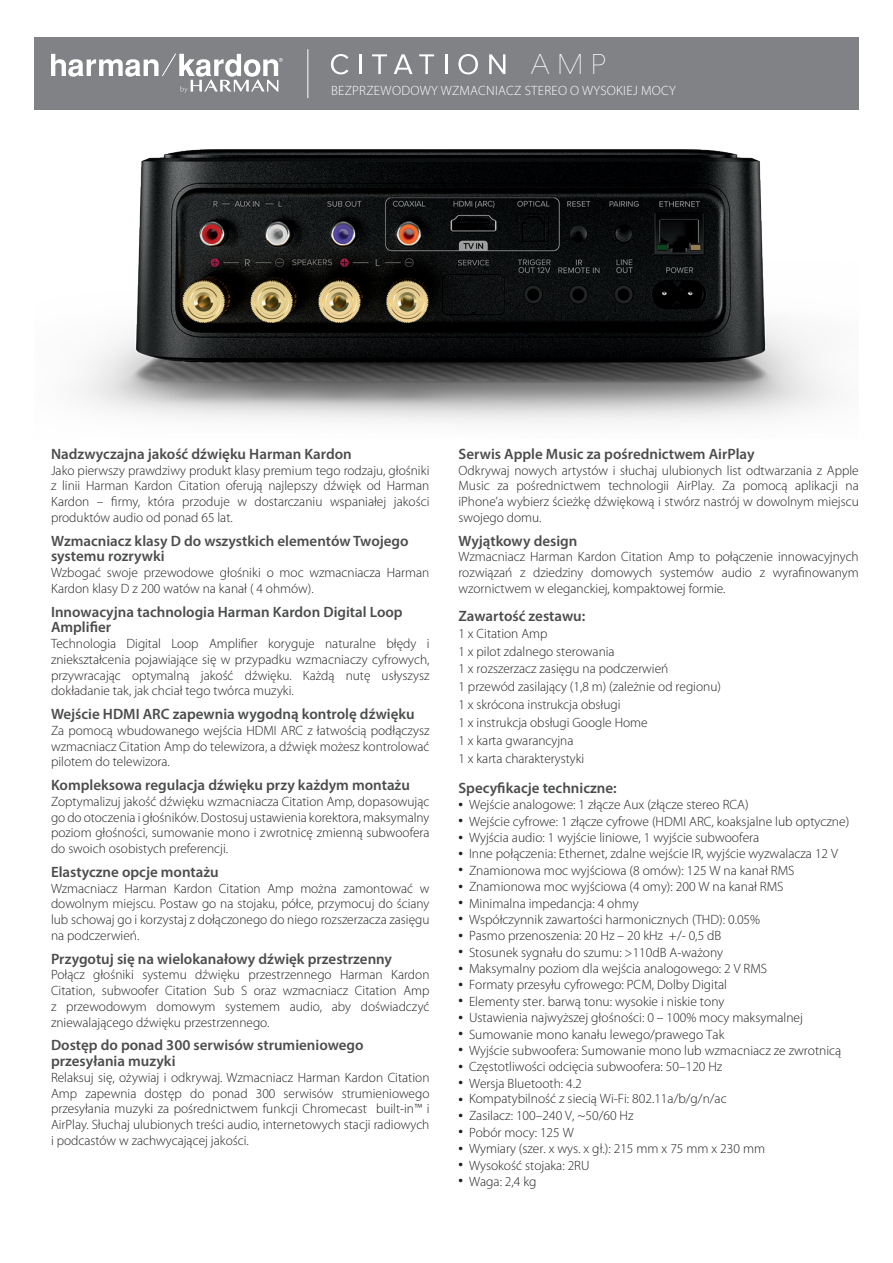
<style>
.page{position:relative;width:893px;height:1263px;background:#fff}
.page>*{position:absolute;margin:0;border:0;box-sizing:border-box;transform-origin:0 0}
.t1{font:30px "Avant Gard Goth EF X Lig";color:#fff}
.t2{font:600 15px/15.8px "Myriad Pro";color:#4b4c4d}
.t3{font:300 13.5px/15.8px "Myriad Pro";color:#231f20;text-align:justify}
.t4{font:300 13.5px "Myriad Pro";letter-spacing:.02em;color:#fff}
.s1{font-weight:700}
</style>
<div class="page">
<img style="left:34px;top:109px;width:825px;height:313px">
<div style="left:34px;top:37px;width:825px;height:72px;background:#808285"></div>
<hr style="left:307px;top:49px;width:1px;height:49px;background:#fff">
<svg style="left:51px;top:54px;width:232px;height:39px"></svg>
<svg style="left:331px;top:54px;width:18px;height:20px"></svg>
<hr style="left:359px;top:54px;width:2px;height:20px;background:#fff">
<svg style="left:372px;top:54px;width:15px;height:20px"></svg>
<svg style="left:394px;top:54px;width:19px;height:20px"></svg>
<svg style="left:419px;top:54px;width:15px;height:20px"></svg>
<hr style="left:445px;top:54px;width:2px;height:20px;background:#fff">
<svg style="left:458px;top:54px;width:20px;height:20px"></svg>
<svg style="left:489px;top:54px;width:16px;height:20px"></svg>
<p class="t1" style="left:531px;top:47px;width:77px">AMP</p>
<p class="t4" style="left:331px;top:83px;width:346px">BEZPRZEWODOWY WZMACNIACZ STEREO O WYSOKIEJ MOCY</p>
<p class="t2" style="left:51px;top:445px;width:302px">Nadzwyczajna jakość dźwięku Harman Kardon</p>
<p class="t3" style="left:51px;top:462px;width:380px">Jako pierwszy prawdziwy produkt klasy premium tego rodzaju, głośniki z linii Harman Kardon Citation oferują najlepszy dźwięk od Harman Kardon – firmy, która przoduje w dostarczaniu wspaniałej jakości produktów audio od ponad 65 lat.</p>
<p class="t2" style="left:51px;top:532px;width:359px">Wzmacniacz klasy D do wszystkich elementów Twojego systemu rozrywki</p>
<p class="t3" style="left:51px;top:565px;width:380px">Wzbogać swoje przewodowe głośniki o moc wzmacniacza Harman<br>Kardon klasy D z 200 watów na kanał ( 4 ohmów).</p>
<p class="t2" style="left:51px;top:603px;width:353px">Innowacyjna tachnologia Harman Kardon Digital Loop<br>Amplifier</p>
<p class="t3" style="left:51px;top:636px;width:380px">Technologia Digital Loop Amplifier koryguje naturalne błędy i zniekształcenia pojawiające się w przypadku wzmacniaczy cyfrowych, przywracając optymalną jakość dźwięku. Każdą nutę usłyszysz dokładanie tak, jak chciał tego twórca muzyki.</p>
<p class="t2" style="left:51px;top:706px;width:365px">Wejście HDMI ARC zapewnia wygodną kontrolę dźwięku</p>
<p class="t3" style="left:51px;top:723px;width:380px">Za pomocą wbudowanego wejścia HDMI ARC z łatwością podłączysz wzmacniacz Citation Amp do telewizora, a dźwięk możesz kontrolować pilotem do telewizora.</p>
<p class="t2" style="left:51px;top:777px;width:360px">Kompleksowa regulacja dźwięku przy każdym montażu</p>
<p class="t3" style="left:51px;top:794px;width:380px">Zoptymalizuj jakość dźwięku wzmacniacza Citation Amp, dopasowując go do otoczenia i głośników. Dostosuj ustawienia korektora, maksymalny poziom głośności, sumowanie mono i zwrotnicę zmienną subwoofera do swoich osobistych preferencji.</p>
<p class="t2" style="left:51px;top:863px;width:169px">Elastyczne opcje montażu</p>
<p class="t3" style="left:51px;top:880px;width:380px">Wzmacniacz Harman Kardon Citation Amp można zamontować w dowolnym miejscu. Postaw go na stojaku, półce, przymocuj do ściany lub schowaj go i korzystaj z dołączonego do niego rozszerzacza zasięgu na podczerwień.</p>
<p class="t2" style="left:51px;top:950px;width:343px">Przygotuj się na wielokanałowy dźwięk przestrzenny</p>
<p class="t3" style="left:51px;top:967px;width:380px">Połącz głośniki systemu dźwięku przestrzennego Harman Kardon Citation, subwoofer Citation Sub S oraz wzmacniacz Citation Amp z przewodowym domowym systemem audio, aby doświadczyć zniewalającego dźwięku przestrzennego.</p>
<p class="t2" style="left:51px;top:1037px;width:314px">Dostęp do ponad 300 serwisów strumieniowego przesyłania muzyki</p>
<p class="t3" style="left:51px;top:1070px;width:380px">Relaksuj się, ożywiaj i odkrywaj. Wzmacniacz Harman Kardon Citation Amp zapewnia dostęp do ponad 300 serwisów strumieniowego przesyłania muzyki za pośrednictwem funkcji Chromecast built-in™ i AirPlay. Słuchaj ulubionych treści audio, internetowych stacji radiowych i podcastów w zachwycającej jakości.</p>
<p class="t2" style="left:458px;top:445px;width:298px">Serwis Apple Music za pośrednictwem AirPlay</p>
<p class="t3" style="left:458px;top:462px;width:402px">Odkrywaj nowych artystów i słuchaj ulubionych list odtwarzania z Apple Music za pośrednictwem technologii AirPlay. Za pomocą aplikacji na iPhone’a wybierz ścieżkę dźwiękową i stwórz nastrój w dowolnym miejscu swojego domu.</p>
<p class="t2" style="left:458px;top:532px;width:120px">Wyjątkowy design</p>
<p class="t3" style="left:458px;top:549px;width:402px">Wzmacniacz Harman Kardon Citation Amp to połączenie innowacyjnych rozwiązań z dziedziny domowych systemów audio z wyrafinowanym wzornictwem w eleganckiej, kompaktowej formie.</p>
<p class="t2" style="left:458px;top:608px;width:128px">Zawartość zestawu:</p>
<p class="t3" style="left:458px;top:626px;width:90px">1 x Citation Amp</p>
<p class="t3" style="left:458px;top:643px;width:158px">1 x pilot zdalnego sterowania</p>
<p class="t3" style="left:458px;top:661px;width:211px">1 x rozszerzacz zasięgu na podczerwień</p>
<p class="t3" style="left:458px;top:679px;width:264px">1 przewód zasilający (1,8 m) (zależnie od regionu)</p>
<p class="t3" style="left:458px;top:697px;width:164px">1 x skrócona instrukcja obsługi</p>
<p class="t3" style="left:458px;top:715px;width:191px">1 x instrukcja obsługi Google Home</p>
<p class="t3" style="left:458px;top:733px;width:116px">1 x karta gwarancyjna</p>
<p class="t3" style="left:458px;top:751px;width:127px">1 x karta charakterystyki</p>
<p class="t2" style="left:458px;top:780px;width:160px">Specyfikacje techniczne:</p>
<p class="t3" style="left:458px;top:797px;width:292px"><span class="s1">•</span> Wejście analogowe: 1 złącze Aux (złącze stereo RCA)</p>
<p class="t3" style="left:458px;top:813px;width:392px"><span class="s1">•</span> Wejście cyfrowe: 1 złącze cyfrowe (HDMI ARC, koaksjalne lub optyczne)</p>
<p class="t3" style="left:458px;top:830px;width:302px"><span class="s1">•</span> Wyjścia audio: 1 wyjście liniowe, 1 wyjście subwoofera</p>
<p class="t3" style="left:458px;top:846px;width:381px"><span class="s1">•</span> Inne połączenia: Ethernet, zdalne wejście IR, wyjście wyzwalacza 12 V</p>
<p class="t3" style="left:458px;top:863px;width:338px"><span class="s1">•</span> Znamionowa moc wyjściowa (8 omów): 125 W na kanał RMS</p>
<p class="t3" style="left:458px;top:879px;width:327px"><span class="s1">•</span> Znamionowa moc wyjściowa (4 omy): 200 W na kanał RMS</p>
<p class="t3" style="left:458px;top:895px;width:182px"><span class="s1">•</span> Minimalna impedancja: 4 ohmy</p>
<p class="t3" style="left:458px;top:912px;width:303px"><span class="s1">•</span> Współczynnik zawartości harmonicznych (THD): 0.05%</p>
<p class="t3" style="left:458px;top:928px;width:264px"><span class="s1">•</span> Pasmo przenoszenia: 20 Hz – 20 kHz +/- 0,5 dB</p>
<p class="t3" style="left:458px;top:944px;width:266px"><span class="s1">•</span> Stosunek sygnału do szumu: &gt;110dB A-ważony</p>
<p class="t3" style="left:458px;top:961px;width:310px"><span class="s1">•</span> Maksymalny poziom dla wejścia analogowego: 2 V RMS</p>
<p class="t3" style="left:458px;top:977px;width:270px"><span class="s1">•</span> Formaty przesyłu cyfrowego: PCM, Dolby Digital</p>
<p class="t3" style="left:458px;top:994px;width:267px"><span class="s1">•</span> Elementy ster. barwą tonu: wysokie i niskie tony</p>
<p class="t3" style="left:458px;top:1010px;width:346px"><span class="s1">•</span> Ustawienia najwyższej głośności: 0 – 100% mocy maksymalnej</p>
<p class="t3" style="left:458px;top:1026px;width:267px"><span class="s1">•</span> Sumowanie mono kanału lewego/prawego Tak</p>
<p class="t3" style="left:458px;top:1043px;width:384px"><span class="s1">•</span> Wyjście subwoofera: Sumowanie mono lub wzmacniacz ze zwrotnicą</p>
<p class="t3" style="left:458px;top:1059px;width:265px"><span class="s1">•</span> Częstotliwości odcięcia subwoofera: 50–120 Hz</p>
<p class="t3" style="left:458px;top:1075px;width:125px"><span class="s1">•</span> Wersja Bluetooth: 4.2</p>
<p class="t3" style="left:458px;top:1090px;width:270px"><span class="s1">•</span> Kompatybilność z siecią Wi-Fi: 802.11a/b/g/n/ac</p>
<p class="t3" style="left:458px;top:1108px;width:176px"><span class="s1">•</span> Zasilacz: 100–240 V, ~50/60 Hz</p>
<p class="t3" style="left:458px;top:1125px;width:117px"><span class="s1">•</span> Pobór mocy: 125 W</p>
<p class="t3" style="left:458px;top:1141px;width:308px"><span class="s1">•</span> Wymiary (szer. x wys. x gł.): 215 mm x 75 mm x 230 mm</p>
<p class="t3" style="left:458px;top:1157px;width:133px"><span class="s1">•</span> Wysokość stojaka: 2RU</p>
<p class="t3" style="left:458px;top:1174px;width:80px"><span class="s1">•</span> Waga: 2,4 kg</p>
</div>
